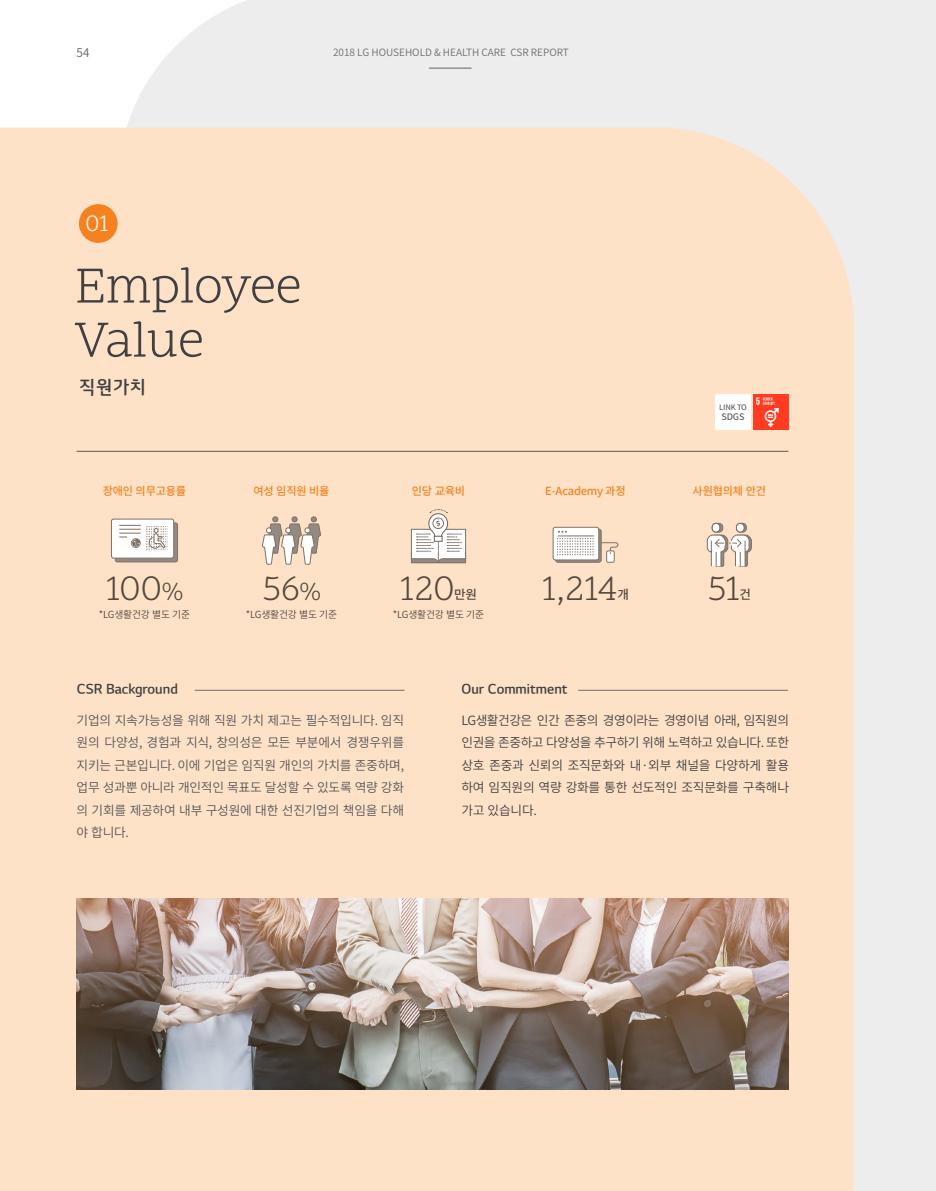
<style>
.page{position:relative;width:936px;height:1191px;background:#fff}
.page>*{position:absolute;margin:0;border:0;box-sizing:border-box;transform-origin:0 0}
.t1{font:52.5px/54px "Scope One";letter-spacing:-.01em;color:#404042}
.t2{font:36.45px "Scope One";letter-spacing:-.015em;color:#54493e}
.t3{font:24px "Scope One";color:#fff}
.t4{font:18px "LG Sm Haotf TSB";color:#404042}
.t5{font:13.5px "LG Sm Haotf TSB";color:#404042}
.t6{font:600 12.75px/22.5px "Noto Sans CJ Kkr";letter-spacing:-.02em;color:#555658;text-align:justify}
.t7{font:600 12.75px/22.5px "Noto Sans CJ Kkr";letter-spacing:-.02em;color:#404042;text-align:justify}
.t8{font:500 12.6px "Noto Sans CJ Kkr";color:#54493e}
.t9{font:600 12px "Noto Sans CJ Kkr";color:#626466}
.t10{font:500 11.25px "Noto Sans CJ Kkr";letter-spacing:-.02em;color:#f5821f}
.t11{font:600 10.05px "Noto Sans CJ Kkr";color:#6d6e71}
.t12{font:600 9.75px "Noto Sans CJ Kkr";letter-spacing:-.02em;color:#54493e}
.t13{font:500 9px "Noto Sans CJ Kkr";color:#626466}
.t14{font:500 7.5px "Noto Sans CJ Kkr";letter-spacing:-.02em;color:#626466}
.s1{font-size:26.55px}
</style>
<div class="page">
<div style="left:118px;top:0;width:817px;height:1191px;background:#ededee"></div>
<div style="left:0;top:128px;width:853px;height:1063px;background:#fee2c8"></div>
<div style="left:752px;top:394px;width:36px;height:36px;background:#ff3b21"></div>
<svg style="left:756px;top:397px;width:22px;height:30px"></svg>
<div style="left:715px;top:394px;width:35px;height:36px;background:#fff"></div>
<div style="left:79px;top:204px;width:39px;height:39px;background:#f5821f;border-radius:50%"></div>
<hr style="left:195px;top:690px;width:209px;height:1px;background:#6d6e71">
<hr style="left:578px;top:690px;width:210px;height:1px;background:#6d6e71">
<hr style="left:77px;top:451px;width:711px;height:1px;background:#58585b">
<img style="left:77px;top:898px;width:711px;height:191px">
<svg style="left:261px;top:516px;width:60px;height:49px"></svg>
<div style="left:606px;top:551px;width:8px;height:11px;background:#fff;border-radius:2px"></div>
<div style="left:606px;top:550px;width:8px;height:12px;border:1px solid #7d7167;border-radius:2px"></div>
<div style="left:555px;top:529px;width:46px;height:33px;background:#8b7f76;border-radius:2px"></div>
<div style="left:555px;top:529px;width:46px;height:33px;border:1px solid #7d7167;border-radius:2px"></div>
<div style="left:553px;top:527px;width:45px;height:33px;background:#fff;border-radius:2px"></div>
<div style="left:552px;top:527px;width:47px;height:33px;border:1px solid #7d7167;border-radius:2px"></div>
<svg style="left:557px;top:531px;width:61px;height:28px"></svg>
<img style="left:557px;top:538px;width:37px;height:17px">
<div style="left:115px;top:523px;width:62px;height:39px;background:#958a81;border-radius:2px"></div>
<div style="left:115px;top:522px;width:63px;height:40px;border:1px solid #7d7167;border-radius:2px"></div>
<div style="left:111px;top:519px;width:63px;height:39px;background:#fff;border-radius:2px"></div>
<div style="left:111px;top:519px;width:63px;height:39px;border:1px solid #7d7167;border-radius:2px"></div>
<svg style="left:119px;top:525px;width:48px;height:26px"></svg>
<svg style="left:410px;top:509px;width:56px;height:54px"></svg>
<div style="left:715px;top:523px;width:7px;height:9px;background:#88817c;border-radius:4px"></div>
<div style="left:714px;top:523px;width:9px;height:9px;border:1px solid #7d7167;border-radius:4px"></div>
<div style="left:738px;top:523px;width:8px;height:9px;border:1px solid #7d7167;border-radius:4px"></div>
<div style="left:712px;top:523px;width:8px;height:9px;background:#fff;border-radius:4px"></div>
<div style="left:736px;top:523px;width:8px;height:9px;background:#fff;border-radius:4px"></div>
<div style="left:711px;top:523px;width:9px;height:9px;border:1px solid #7d7167;border-radius:4px"></div>
<div style="left:736px;top:523px;width:8px;height:9px;border:1px solid #7d7167;border-radius:4px"></div>
<svg style="left:706px;top:534px;width:46px;height:33px"></svg>
<hr style="left:429px;top:68px;width:42px;height:1px;background:#626466">
<p class="t9" style="left:77px;top:46px;width:14px">54</p>
<p class="t11" style="left:333px;top:46px;width:237px">2018 LG HOUSEHOLD &amp; HEALTH CARE CSR REPORT</p>
<h3 class="t3" style="left:85px;top:208px;width:25px">01</h3>
<h1 class="t1" style="left:75px;top:263px;width:228px">Employee<br>Value</h1>
<h3 class="t4" style="left:79px;top:377px;width:69px">직원가치</h3>
<p class="t14" style="left:719px;top:403px;width:29px">LINK TO</p>
<p class="t13" style="left:721px;top:412px;width:25px">SDGS</p>
<p class="t10" style="left:103px;top:485px;width:85px">장애인 의무고용률</p>
<p class="t10" style="left:253px;top:485px;width:78px">여성 임직원 비율</p>
<p class="t10" style="left:412px;top:485px;width:55px">인당 교육비</p>
<p class="t10" style="left:545px;top:485px;width:82px">E-Academy 과정</p>
<p class="t10" style="left:692px;top:485px;width:75px">사원협의체 안건</p>
<h2 class="t2" style="left:106px;top:566px;width:79px">100<span class="s1">%</span></h2>
<h2 class="t2" style="left:262px;top:566px;width:60px">56<span class="s1">%</span></h2>
<h2 class="t2" style="left:400px;top:566px;width:56px">120</h2>
<p class="t8" style="left:454px;top:587px;width:24px">만원</p>
<h2 class="t2" style="left:542px;top:566px;width:77px">1,214</h2>
<p class="t8" style="left:617px;top:587px;width:13px">개</p>
<h2 class="t2" style="left:707px;top:566px;width:34px">51</h2>
<p class="t8" style="left:739px;top:587px;width:13px">건</p>
<p class="t12" style="left:99px;top:609px;width:93px">*LG생활건강 별도 기준</p>
<p class="t12" style="left:246px;top:609px;width:93px">*LG생활건강 별도 기준</p>
<p class="t12" style="left:393px;top:609px;width:93px">*LG생활건강 별도 기준</p>
<p class="t5" style="left:77px;top:682px;width:102px">CSR Background</p>
<p class="t5" style="left:461px;top:682px;width:108px">Our Commitment</p>
<p class="t6" style="left:77px;top:709px;width:329px">기업의 지속가능성을 위해 직원 가치 제고는 필수적입니다. 임직 원의 다양성, 경험과 지식, 창의성은 모든 부분에서 경쟁우위를 지키는 근본입니다. 이에 기업은 임직원 개인의 가치를 존중하며, 업무 성과뿐 아니라 개인적인 목표도 달성할 수 있도록 역량 강화 의 기회를 제공하여 내부 구성원에 대한 선진기업의 책임을 다해 야 합니다.</p>
<p class="t7" style="left:461px;top:709px;width:329px">LG생활건강은 인간 존중의 경영이라는 경영이념 아래, 임직원의 인권을 존중하고 다양성을 추구하기 위해 노력하고 있습니다. 또한 상호 존중과 신뢰의 조직문화와 내·외부 채널을 다양하게 활용 하여 임직원의 역량 강화를 통한 선도적인 조직문화를 구축해나 가고 있습니다.</p>
</div>
